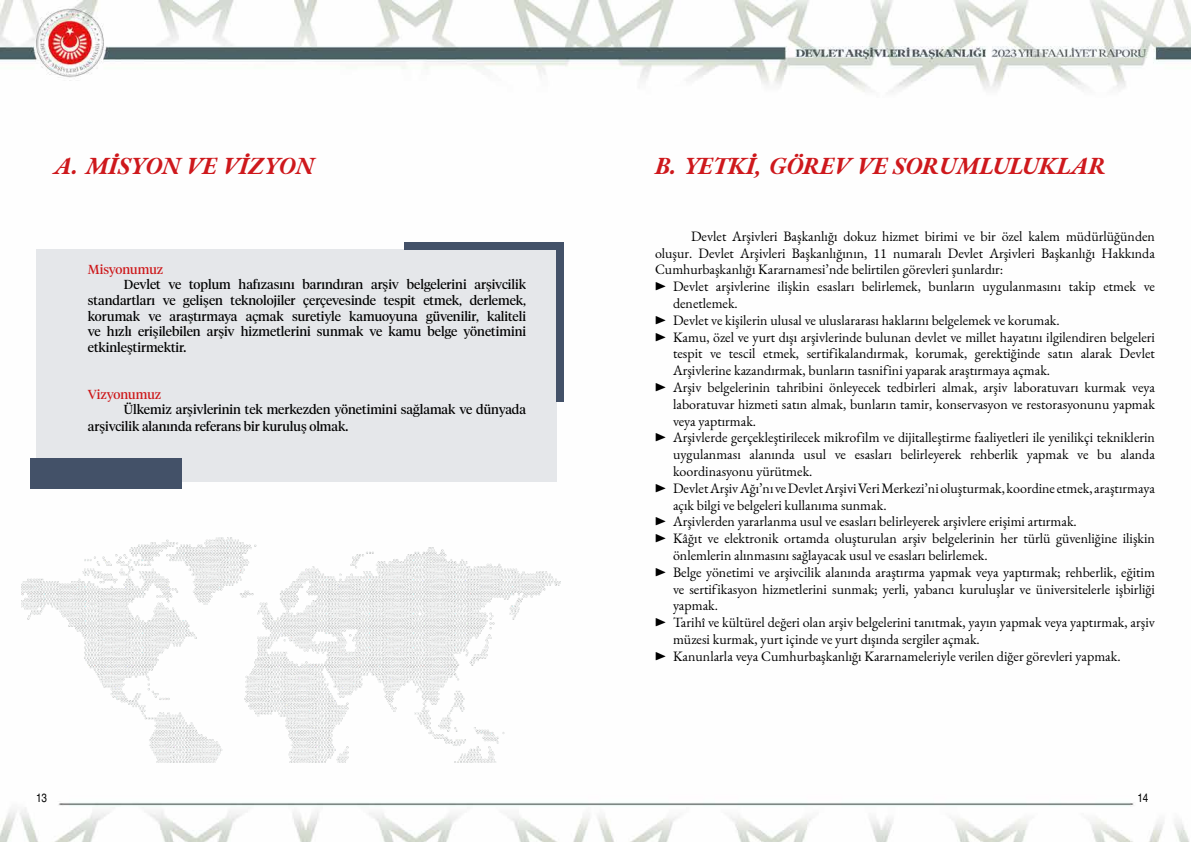
<style>
.page{position:relative;width:1191px;height:842px;background:#fff}
.page>*{position:absolute;margin:0;border:0;box-sizing:border-box;transform-origin:0 0}
.t1{font:italic 700 24px "EB Garamond";letter-spacing:-.02em;color:#ce181c}
.t2{font:14px "EB Garamond";color:#000}
.t3{font:13px/15.6px "Tiempos Headline";color:#000;text-align:justify}
.t4{font:13px "Tiempos Headline";color:#cd1719}
.t5{font:condensed 12px "Helvetica CE";color:#000}
</style>
<div class="page">
<img style="left:0;top:0;width:1191px;height:842px">
<img style="left:21px;top:538px;width:539px;height:224px">
<div style="left:30px;top:459px;width:151px;height:30px;background:#435168"></div>
<div style="left:36px;top:249px;width:521px;height:233px;background:#e5e7ea"></div>
<div style="left:556px;top:242px;width:8px;height:160px;background:#435168"></div>
<div style="left:405px;top:242px;width:159px;height:8px;background:#435168"></div>
<h1 class="t1" style="left:54px;top:151px;width:261px">A. MİSYON VE VİZYON</h1>
<h1 class="t1" style="left:655px;top:151px;width:453px">B. YETKİ, GÖREV VE SORUMLULUKLAR</h1>
<p class="t4" style="left:88px;top:260px;width:77px">Misyonumuz</p>
<p class="t3" style="left:88px;top:276px;width:440px;text-indent:36px">Devlet ve toplum hafızasını barındıran arşiv belgelerini arşivcilik standartları ve gelişen teknolojiler çerçevesinde tespit etmek, derlemek, korumak ve araştırmaya açmak suretiyle kamuoyuna güvenilir, kaliteli ve hızlı erişilebilen arşiv hizmetlerini sunmak ve kamu belge yönetimini etkinleştirmektir.</p>
<p class="t4" style="left:88px;top:385px;width:75px">Vizyonumuz</p>
<p class="t3" style="left:88px;top:401px;width:439px;line-height:16.8px;text-indent:36px">Ülkemiz arşivlerinin tek merkezden yönetimini sağlamak ve dünyada arşivcilik alanında referans bir kuruluş olmak.</p>
<p class="t2" style="left:691px;top:227px;width:465px">Devlet Arşivleri Başkanlığı dokuz hizmet birimi ve bir özel kalem müdürlüğünden</p>
<p class="t2" style="left:655px;top:244px;width:501px">oluşur. Devlet Arşivleri Başkanlığının, 11 numaralı Devlet Arşivleri Başkanlığı Hakkında</p>
<p class="t2" style="left:655px;top:261px;width:350px">Cumhurbaşkanlığı Kararnamesi’nde belirtilen görevleri şunlardır:</p>
<p class="t2" style="left:655px;top:277px;width:501px">▶ Devlet arşivlerine ilişkin esasları belirlemek, bunların uygulanmasını takip etmek ve</p>
<p class="t2" style="left:673px;top:294px;width:66px">denetlemek.</p>
<p class="t2" style="left:655px;top:311px;width:406px">▶ Devlet ve kişilerin ulusal ve uluslararası haklarını belgelemek ve korumak.</p>
<p class="t2" style="left:655px;top:328px;width:501px">▶ Kamu, özel ve yurt dışı arşivlerinde bulunan devlet ve millet hayatını ilgilendiren belgeleri</p>
<p class="t2" style="left:673px;top:345px;width:483px">tespit ve tescil etmek, sertifikalandırmak, korumak, gerektiğinde satın alarak Devlet</p>
<p class="t2" style="left:673px;top:361px;width:379px">Arşivlerine kazandırmak, bunların tasnifini yaparak araştırmaya açmak.</p>
<p class="t2" style="left:655px;top:378px;width:501px">▶ Arşiv belgelerinin tahribini önleyecek tedbirleri almak, arşiv laboratuvarı kurmak veya</p>
<p class="t2" style="left:673px;top:395px;width:483px">laboratuvar hizmeti satın almak, bunların tamir, konservasyon ve restorasyonunu yapmak</p>
<p class="t2" style="left:673px;top:412px;width:85px">veya yaptırmak.</p>
<p class="t2" style="left:655px;top:429px;width:501px">▶ Arşivlerde gerçekleştirilecek mikrofilm ve dijitalleştirme faaliyetleri ile yenilikçi tekniklerin</p>
<p class="t2" style="left:673px;top:445px;width:483px">uygulanması alanında usul ve esasları belirleyerek rehberlik yapmak ve bu alanda</p>
<p class="t2" style="left:673px;top:462px;width:141px">koordinasyonu yürütmek.</p>
<p class="t2" style="left:655px;top:479px;width:501px">▶ Devlet Arşiv Ağı’nı ve Devlet Arşivi Veri Merkezi’ni oluşturmak, koordine etmek, araştırmaya</p>
<p class="t2" style="left:673px;top:496px;width:215px">açık bilgi ve belgeleri kullanıma sunmak.</p>
<p class="t2" style="left:655px;top:513px;width:423px">▶ Arşivlerden yararlanma usul ve esasları belirleyerek arşivlere erişimi artırmak.</p>
<p class="t2" style="left:655px;top:529px;width:501px">▶ Kâğıt ve elektronik ortamda oluşturulan arşiv belgelerinin her türlü güvenliğine ilişkin</p>
<p class="t2" style="left:673px;top:546px;width:316px">önlemlerin alınmasını sağlayacak usul ve esasları belirlemek.</p>
<p class="t2" style="left:655px;top:563px;width:501px">▶ Belge yönetimi ve arşivcilik alanında araştırma yapmak veya yaptırmak; rehberlik, eğitim</p>
<p class="t2" style="left:673px;top:580px;width:483px">ve sertifikasyon hizmetlerini sunmak; yerli, yabancı kuruluşlar ve üniversitelerle işbirliği</p>
<p class="t2" style="left:673px;top:597px;width:47px">yapmak.</p>
<p class="t2" style="left:655px;top:613px;width:501px">▶ Tarihî ve kültürel değeri olan arşiv belgelerini tanıtmak, yayın yapmak veya yaptırmak, arşiv</p>
<p class="t2" style="left:673px;top:630px;width:308px">müzesi kurmak, yurt içinde ve yurt dışında sergiler açmak.</p>
<p class="t2" style="left:655px;top:647px;width:467px">▶ Kanunlarla veya Cumhurbaşkanlığı Kararnameleriyle verilen diğer görevleri yapmak.</p>
<p class="t5" style="left:36px;top:791px;width:12px">13</p>
<p class="t5" style="left:1137px;top:791px;width:12px">14</p>
</div>
